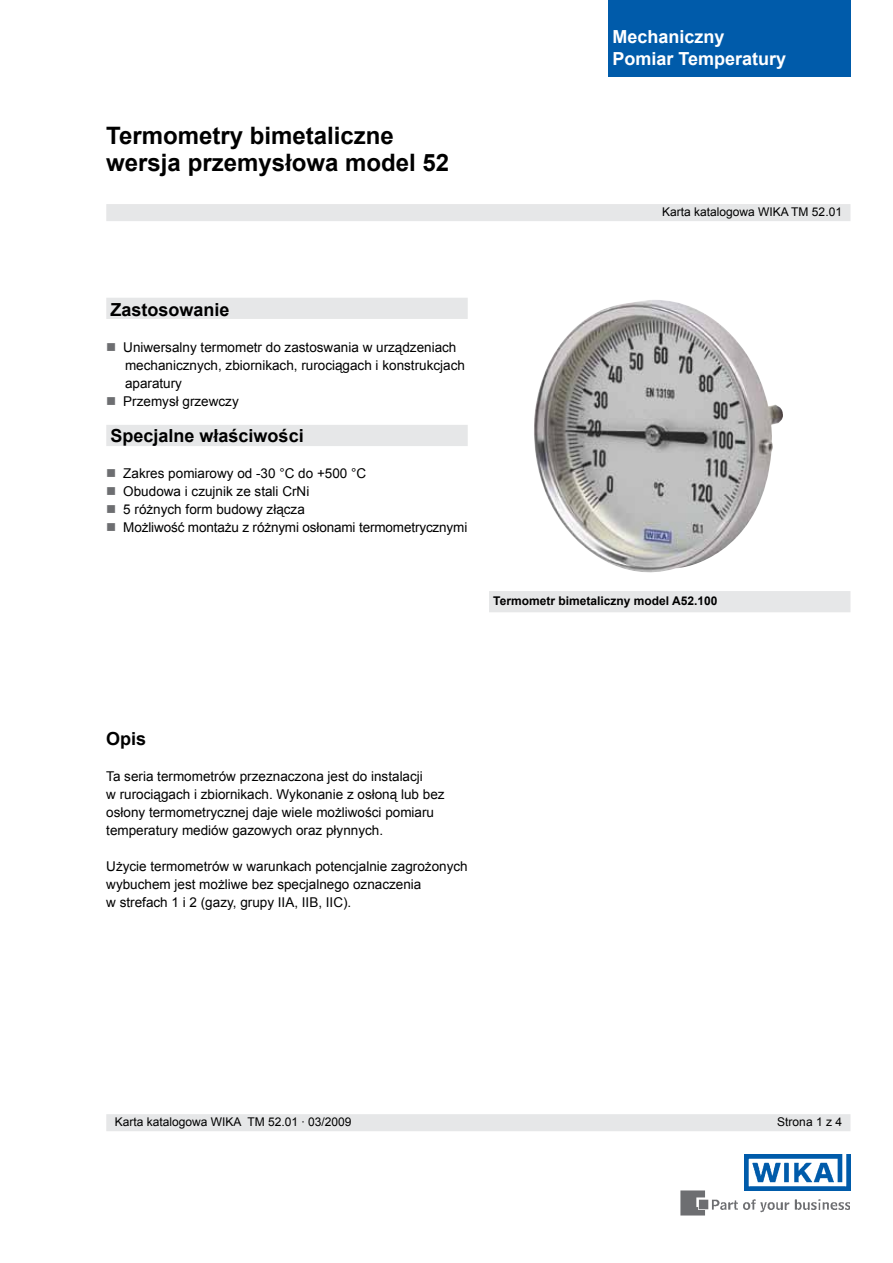
<style>
.page{position:relative;width:893px;height:1263px;background:#fff}
.page>*{position:absolute;margin:0;border:0;box-sizing:border-box;transform-origin:0 0}
.t1{font:700 24px/27px "Arial";color:#000}
.t2{font:700 18px "Arial";color:#000}
.t3{font:700 18px/21.6px "Arial";color:#fff}
.t4{font:13.5px/18px "Arial";color:#000}
.t5{font:12px "Arial";color:#000}
.t6{font:700 12px "Arial";color:#000}
.s1{color:#6d6e71}
</style>
<div class="page">
<div style="left:106px;top:1114px;width:744px;height:17px;background:#e6e7e8"></div>
<div style="left:106px;top:204px;width:744px;height:17px;background:#e6e7e8"></div>
<img style="left:744px;top:1154px;width:106px;height:37px">
<img style="left:680px;top:1191px;width:170px;height:24px">
<div style="left:608px;top:0;width:242px;height:77px;background:#005baa"></div>
<div style="left:106px;top:425px;width:362px;height:21px;background:#e6e7e8"></div>
<div style="left:489px;top:591px;width:361px;height:21px;background:#e6e7e8"></div>
<div style="left:106px;top:298px;width:362px;height:21px;background:#e6e7e8"></div>
<img style="left:534px;top:300px;width:249px;height:273px">
<h1 class="t1" style="left:106px;top:123px;width:344px">Termometry bimetaliczne wersja przemysłowa model 52</h1>
<h2 class="t3" style="left:612px;top:27px;width:175px">Mechaniczny<br>Pomiar Temperatury</h2>
<p class="t5" style="left:662px;top:204px;width:181px">Karta katalogowa WIKA TM 52.01</p>
<h2 class="t2" style="left:111px;top:298px;width:121px">Zastosowanie</h2>
<p class="t4" style="left:125px;top:338px;width:341px;text-indent:-19px"><span class="s1">■</span> Uniwersalny termometr do zastoswania w urządzeniach mechanicznych, zbiornikach, rurociągach i konstrukcjach aparatury</p>
<p class="t4" style="left:106px;top:392px;width:134px"><span class="s1">■</span> Przemysł grzewczy</p>
<h2 class="t2" style="left:111px;top:424px;width:195px">Specjalne właściwości</h2>
<p class="t4" style="left:106px;top:464px;width:262px"><span class="s1">■</span> Zakres pomiarowy od -30 °C do +500 °C</p>
<p class="t4" style="left:106px;top:482px;width:205px"><span class="s1">■</span> Obudowa i czujnik ze stali CrNi</p>
<p class="t4" style="left:106px;top:500px;width:200px"><span class="s1">■</span> 5 różnych form budowy złącza</p>
<p class="t4" style="left:106px;top:518px;width:363px"><span class="s1">■</span> Możliwość montażu z różnymi osłonami termometrycznymi</p>
<p class="t6" style="left:493px;top:593px;width:226px">Termometr bimetaliczny model A52.100</p>
<h2 class="t2" style="left:106px;top:726px;width:42px">Opis</h2>
<p class="t4" style="left:106px;top:767px;width:340px">Ta seria termometrów przeznaczona jest do instalacji<br>w rurociągach i zbiornikach. Wykonanie z osłoną lub bez osłony termometrycznej daje wiele możliwości pomiaru temperatury mediów gazowych oraz płynnych.</p>
<p class="t4" style="left:106px;top:857px;width:363px">Użycie termometrów w warunkach potencjalnie zagrożonych wybuchem jest możliwe bez specjalnego oznaczenia<br>w strefach 1 i 2 (gazy, grupy IIA, IIB, IIC).</p>
<p class="t5" style="left:115px;top:1114px;width:238px">Karta katalogowa WIKA TM 52.01 · 03/2009</p>
<p class="t5" style="left:777px;top:1114px;width:66px">Strona 1 z 4</p>
</div>
